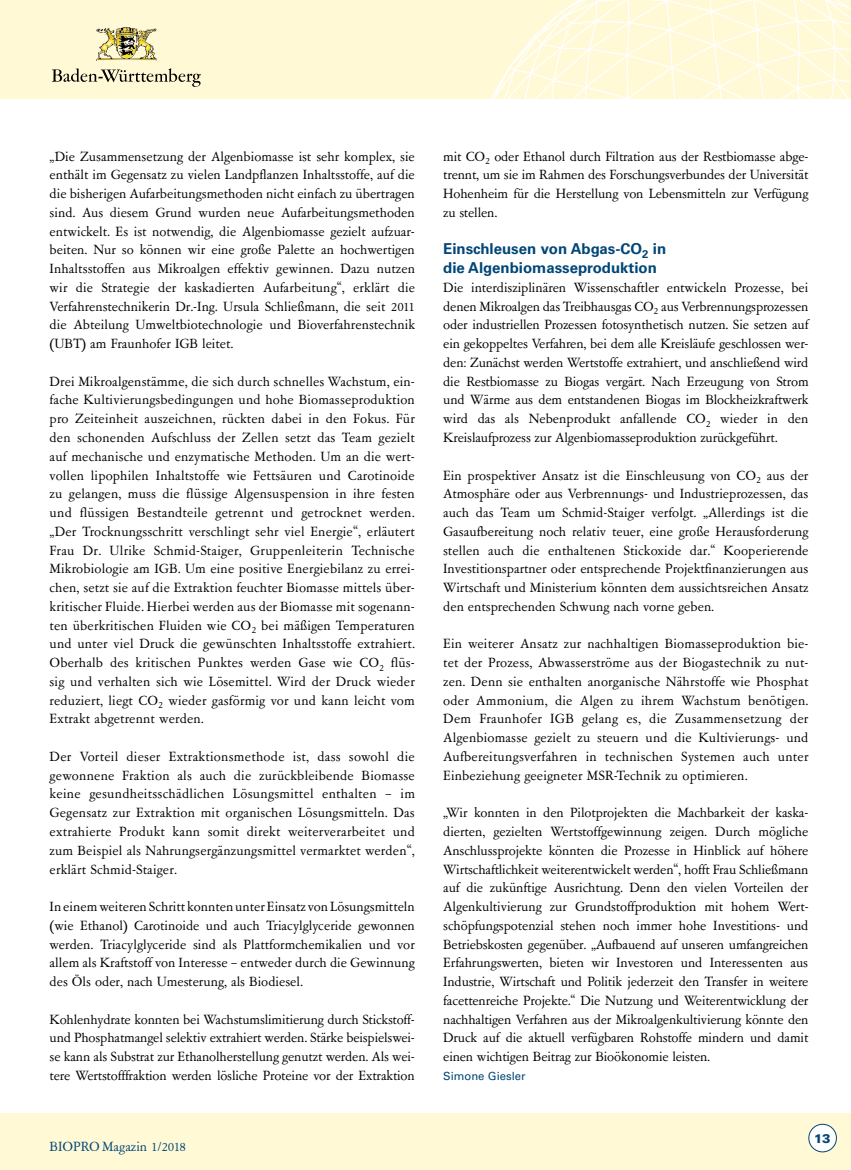
<style>
.page{position:relative;width:851px;height:1170px;background:#fff}
.page>*{position:absolute;margin:0;border:0;box-sizing:border-box;transform-origin:0 0}
.t1{font:15px/18.8px "Garamont Amst SB Rom";color:#000;text-align:justify}
.t2{font:700 15px/18.8px "Univers";color:#004676}
.t3{font:15px "Garamont Amst SB Rom";color:#004676}
.t4{font:900 12.5px "Univers";color:#004676}
.t5{font:11.25px "Univers";color:#004676}
</style>
<div class="page">
<div style="left:0;top:0;width:850px;height:99px;background:#fff9d5"></div>
<img style="left:490px;top:0;width:360px;height:99px">
<div style="left:0;top:1113px;width:850px;height:56px;background:#fff9d5"></div>
<div style="left:808px;top:1124px;width:28px;height:27px;background:#fff;border-radius:50%"></div>
<div style="left:808px;top:1123px;width:28px;height:29px;border:1px solid #004676;border-radius:50%"></div>
<img style="left:96px;top:27px;width:61px;height:33px">
<svg style="left:52px;top:68px;width:149px;height:19px"></svg>
<p class="t1" style="left:50px;top:147px;width:367px">„Die Zusammensetzung der Algenbiomasse ist sehr komplex, sie enthält im Gegensatz zu vielen Landpflanzen Inhaltsstoffe, auf die die bisherigen Aufarbeitungsmethoden nicht einfach zu übertragen sind. Aus diesem Grund wurden neue Aufarbeitungsmethoden entwickelt. Es ist notwendig, die Algenbiomasse gezielt aufzuar&shy;beiten. Nur so können wir eine große Palette an hochwertigen Inhaltsstoffen aus Mikroalgen effektiv gewinnen. Dazu nutzen wir die Strategie der kaskadierten Aufarbeitung“, erklärt die Verfahrenstechnikerin Dr.-Ing. Ursula Schließmann, die seit 2011 die Abteilung Umweltbiotechnologie und Bioverfahrenstechnik (UBT) am Fraunhofer IGB leitet.</p>
<p class="t1" style="left:50px;top:372px;width:367px">Drei Mikroalgenstämme, die sich durch schnelles Wachstum, ein&shy;fache Kultivierungsbedingungen und hohe Biomasseproduktion pro Zeiteinheit auszeichnen, rückten dabei in den Fokus. Für den schonenden Aufschluss der Zellen setzt das Team gezielt auf mechanische und enzymatische Methoden. Um an die wert&shy;vollen lipophilen Inhaltstoffe wie Fettsäuren und Carotinoide zu gelangen, muss die flüssige Algensuspension in ihre festen und flüssigen Bestandteile getrennt und getrocknet werden. „Der Trocknungsschritt verschlingt sehr viel Energie“, erläutert Frau Dr. Ulrike Schmid-Staiger, Gruppenleiterin Technische Mikrobiologie am IGB. Um eine positive Energiebilanz zu errei&shy;chen, setzt sie auf die Extraktion feuchter Biomasse mittels über&shy;kritischer Fluide. Hierbei werden aus der Biomasse mit sogenann&shy;ten überkritischen Fluiden wie CO<sub>2</sub> bei mäßigen Temperaturen und unter viel Druck die gewünschten Inhaltsstoffe extrahiert.<br>Oberhalb des kritischen Punktes werden Gase wie CO<sub>2</sub> flüs&shy;sig und verhalten sich wie Lösemittel. Wird der Druck wieder reduziert, liegt CO<sub>2</sub> wieder gasförmig vor und kann leicht vom Extrakt abgetrennt werden.</p>
<p class="t1" style="left:50px;top:747px;width:367px">Der Vorteil dieser Extraktionsmethode ist, dass sowohl die gewonnene Fraktion als auch die zurückbleibende Biomasse keine gesundheitsschädlichen Lösungsmittel enthalten – im Gegensatz zur Extraktion mit organischen Lösungsmitteln. Das extrahierte Produkt kann somit direkt weiterverarbeitet und zum Beispiel als Nahrungsergänzungsmittel vermarktet werden“, erklärt Schmid-Staiger.</p>
<p class="t1" style="left:50px;top:897px;width:366px">In einem weiteren Schritt konnten unter Einsatz von Lösungsmitteln (wie Ethanol) Carotinoide und auch Triacylglyceride gewonnen werden. Triacylglyceride sind als Plattformchemikalien und vor allem als Kraftstoff von Interesse – entweder durch die Gewinnung des Öls oder, nach Umesterung, als Biodiesel.</p>
<p class="t1" style="left:50px;top:1010px;width:366px">Kohlenhydrate konnten bei Wachstumslimitierung durch Stickstoff&shy;und Phosphatmangel selektiv extrahiert werden. Stärke beispielswei&shy;se kann als Substrat zur Ethanolherstellung genutzt werden. Als wei&shy;tere Wertstofffraktion werden lösliche Proteine vor der Extraktion</p>
<p class="t3" style="left:50px;top:1138px;width:138px">BIOPRO Magazin 1/2018</p>
<p class="t1" style="left:443px;top:147px;width:366px">mit CO<sub>2</sub> oder Ethanol durch Filtration aus der Restbiomasse abge&shy;trennt, um sie im Rahmen des Forschungsverbundes der Universität Hohenheim für die Herstellung von Lebensmitteln zur Verfügung zu stellen.</p>
<p class="t2" style="left:443px;top:240px;width:224px">Einschleusen von Abgas-CO<sub>2</sub> in die Algenbiomasseproduktion</p>
<p class="t1" style="left:443px;top:278px;width:367px">Die interdisziplinären Wissenschaftler entwickeln Prozesse, bei denen Mikroalgen das Treibhausgas CO<sub>2</sub> aus Verbrennungsprozessen oder industriellen Prozessen fotosynthetisch nutzen. Sie setzen auf ein gekoppeltes Verfahren, bei dem alle Kreisläufe geschlossen wer&shy;den: Zunächst werden Wertstoffe extrahiert, und anschließend wird die Restbiomasse zu Biogas vergärt. Nach Erzeugung von Strom und Wärme aus dem entstandenen Biogas im Blockheizkraftwerk wird das als Nebenprodukt anfallende CO<sub>2</sub> wieder in den Kreislaufprozess zur Algenbiomasseproduktion zurückgeführt.</p>
<p class="t1" style="left:443px;top:466px;width:367px">Ein prospektiver Ansatz ist die Einschleusung von CO<sub>2</sub> aus der Atmosphäre oder aus Verbrennungs- und Industrieprozessen, das auch das Team um Schmid-Staiger verfolgt. „Allerdings ist die Gasaufbereitung noch relativ teuer, eine große Herausforderung stellen auch die enthaltenen Stickoxide dar.“ Kooperierende Investitionspartner oder entsprechende Projektfinanzierungen aus Wirtschaft und Ministerium könnten dem aussichtsreichen Ansatz den entsprechenden Schwung nach vorne geben.</p>
<p class="t1" style="left:443px;top:635px;width:367px">Ein weiterer Ansatz zur nachhaltigen Biomasseproduktion bie&shy;tet der Prozess, Abwasserströme aus der Biogastechnik zu nut&shy;zen. Denn sie enthalten anorganische Nährstoffe wie Phosphat oder Ammonium, die Algen zu ihrem Wachstum benötigen.<br>Dem Fraunhofer IGB gelang es, die Zusammensetzung der Algenbiomasse gezielt zu steuern und die Kultivierungs- und Aufbereitungsverfahren in technischen Systemen auch unter Einbeziehung geeigneter MSR-Technik zu optimieren.</p>
<p class="t1" style="left:443px;top:803px;width:367px">„Wir konnten in den Pilotprojekten die Machbarkeit der kaska&shy;dierten, gezielten Wertstoffgewinnung zeigen. Durch mögliche Anschlussprojekte könnten die Prozesse in Hinblick auf höhere Wirtschaftlichkeit weiterentwickelt werden“, hofft Frau Schließmann auf die zukünftige Ausrichtung. Denn den vielen Vorteilen der Algenkultivierung zur Grundstoffproduktion mit hohem Wert&shy;schöpfungspotenzial stehen noch immer hohe Investitions- und Betriebskosten gegenüber. „Aufbauend auf unseren umfangreichen Erfahrungswerten, bieten wir Investoren und Interessenten aus Industrie, Wirtschaft und Politik jederzeit den Transfer in weitere facettenreiche Projekte.“ Die Nutzung und Weiterentwicklung der nachhaltigen Verfahren aus der Mikroalgenkultivierung könnte den Druck auf die aktuell verfügbaren Rohstoffe mindern und damit einen wichtigen Beitrag zur Bioökonomie leisten.</p>
<p class="t5" style="left:443px;top:1069px;width:84px">Simone Giesler</p>
<p class="t4" style="left:814px;top:1130px;width:18px">13</p>
</div>
